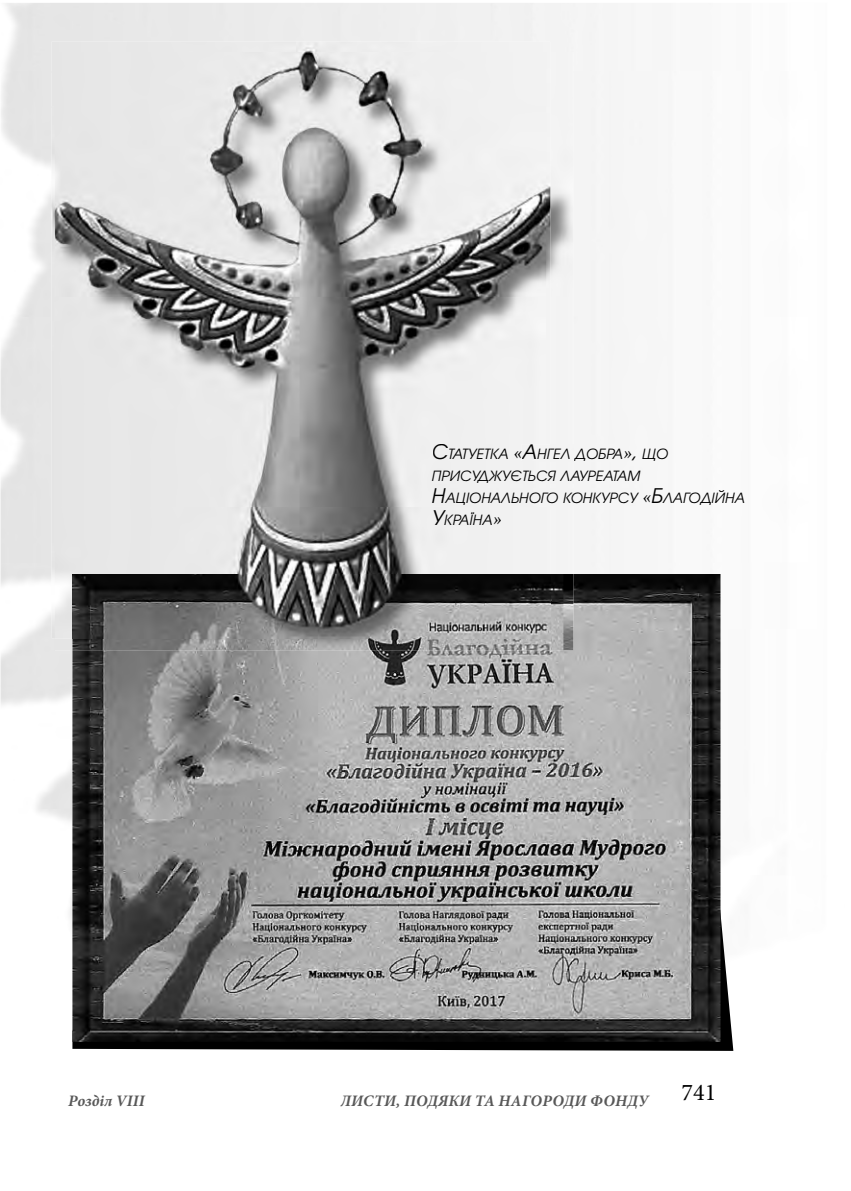
<style>
.page{position:relative;width:851px;height:1191px;background:#fff}
.page>*{position:absolute;margin:0;border:0;box-sizing:border-box;transform-origin:0 0}
.t1{font:24px "Minion Pro";color:#000}
.t2{font:italic 700 16px "Minion Pro";letter-spacing:.01em;color:#585858}
.t3{font:italic 14px/22px "Avant Garde Gothic C";color:#000}
.s1{font-size:20px}
.s2{font-family:"Minion Pro";font-size:20px}
</style>
<div class="page">
<svg style="left:72px;top:735px;width:661px;height:316px;fill:#000"></svg>
<img style="left:72px;top:574px;width:648px;height:468px">
<img style="left:550px;top:52px;width:23px;height:522px">
<img style="left:72px;top:574px;width:501px;height:76px">
<div style="left:51px;top:42px;width:499px;height:65px;background:#ebebeb"></div>
<img style="left:51px;top:107px;width:4px;height:531px">
<img style="left:55px;top:52px;width:495px;height:586px">
<img style="left:433px;top:444px;width:75px;height:15px">
<svg style="left:514px;top:451px;width:8px;height:7px"></svg>
<img style="left:434px;top:510px;width:57px;height:15px">
<svg style="left:494px;top:517px;width:7px;height:7px"></svg>
<img style="left:72px;top:574px;width:478px;height:64px">
<p class="t3" style="left:432px;top:444px;width:314px"><span class="s1">С</span>ТАТУЕТКА <span class="s2">«</span><span class="s1">А</span>НГЕЛ ДОБРА<span class="s2">»</span><span class="s1">,</span> ЩО<br>ПРИСУДЖУЄТЬСЯ ЛАУРЕАТАМ<br><span class="s1">Н</span>АЦІОНАЛЬНОГО КОНКУРСУ <span class="s2">«</span><span class="s1">Б</span>ЛАГОДІЙНА<br><span class="s1">У</span>КРАЇНА<span class="s2">»</span></p>
<p class="t2" style="left:68px;top:1091px;width:78px">Розділ VІІI</p>
<p class="t2" style="left:341px;top:1091px;width:309px">ЛИСТИ, ПОДЯКИ ТА НАГОРОДИ ФОНДУ</p>
<h1 class="t1" style="left:681px;top:1082px;width:36px">741</h1>
</div>
